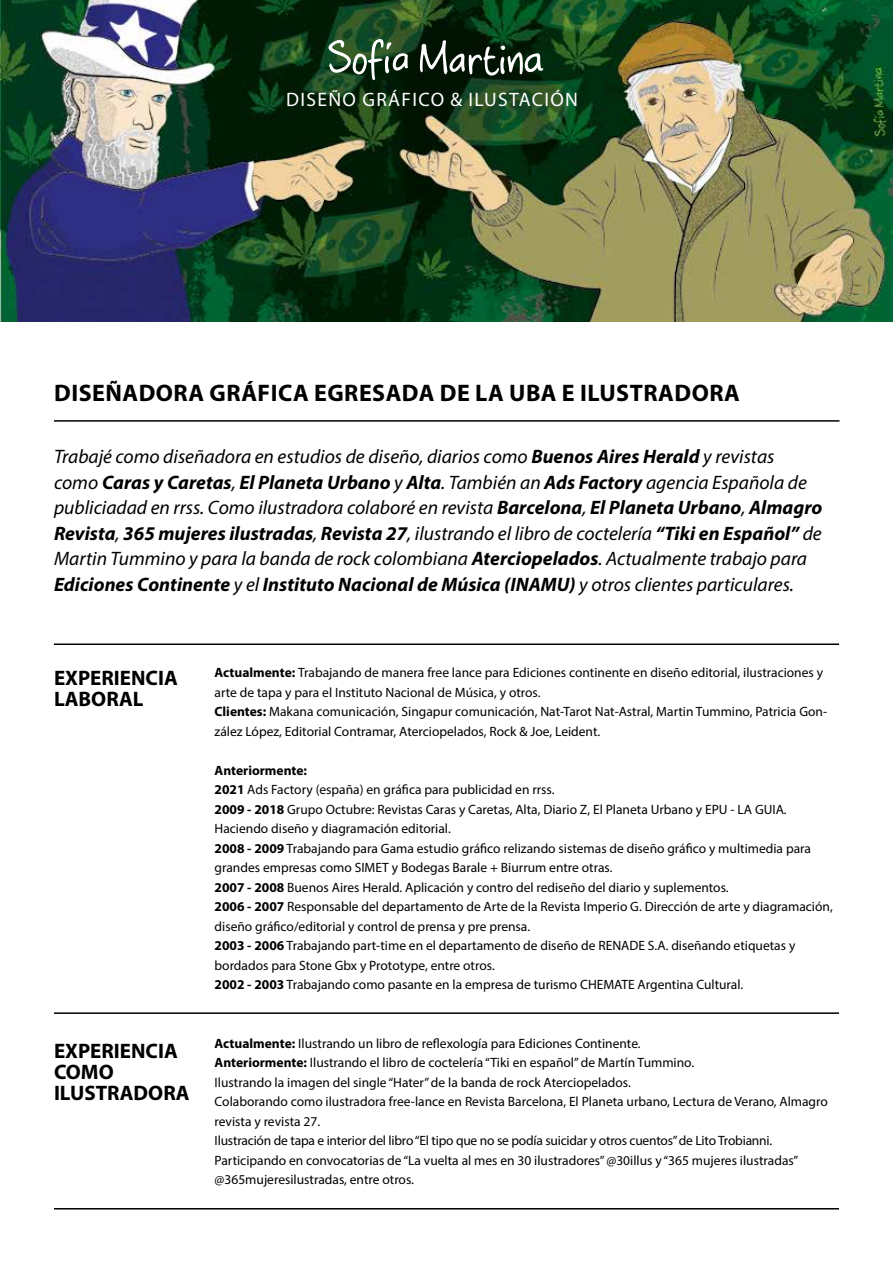
<style>
.page{position:relative;width:893px;height:1263px;background:#fff}
.page>*{position:absolute;margin:0;border:0;box-sizing:border-box;transform-origin:0 0}
.t1{font:700 24px "Myriad Pro";letter-spacing:.02em;color:#000}
.t2{font:700 21px/21px "Myriad Pro";color:#000}
.t3{font:italic 19.5px/25.5px "Myriad Pro";color:#000}
.t4{font:19.5px "Myriad Pro";letter-spacing:.07em;color:#fff}
.t5{font:13.5px/19.5px "Myriad Pro";color:#000}
.s1{font-weight:700}
</style>
<div class="page">
<hr style="left:54px;top:420px;width:785px;height:2px;background:#000">
<img style="left:0;top:0;width:893px;height:321px">
<hr style="left:54px;top:1012px;width:785px;height:2px;background:#000">
<hr style="left:54px;top:1208px;width:785px;height:1px;background:#000">
<hr style="left:54px;top:643px;width:785px;height:2px;background:#000">
<svg style="left:328px;top:39px;width:80px;height:41px"></svg>
<svg style="left:420px;top:40px;width:123px;height:36px"></svg>
<h3 class="t4" style="left:286px;top:87px;width:294px">DISEÑO GRÁFICO &amp; ILUSTACIÓN</h3>
<h1 class="t1" style="left:54px;top:377px;width:687px">DISEÑADORA GRÁFICA EGRESADA DE LA UBA E ILUSTRADORA</h1>
<p class="t3" style="left:54px;top:443px;width:770px">Trabajé como diseñadora en estudios de diseño, diarios como <span class="s1">Buenos Aires Herald</span> y revistas como <span class="s1">Caras y Caretas</span>, <span class="s1">El Planeta Urbano</span> y <span class="s1">Alta</span>. También an <span class="s1">Ads Factory</span> agencia Española de publiciadad en rrss. Como ilustradora colaboré en revista <span class="s1">Barcelona</span>, <span class="s1">El Planeta Urbano</span>, <span class="s1">Almagro Revista</span>, <span class="s1">365 mujeres ilustradas</span>, <span class="s1">Revista 27</span>, ilustrando el libro de coctelería <span class="s1">“Tiki en Español”</span> de Martin Tummino y para la banda de rock colombiana <span class="s1">Aterciopelados</span>. Actualmente trabajo para <span class="s1">Ediciones Continente</span> y el <span class="s1">Instituto Nacional de Música (INAMU)</span> y otros clientes particulares.</p>
<h2 class="t2" style="left:54px;top:667px;width:125px">EXPERIENCIA<br>LABORAL</h2>
<h2 class="t2" style="left:54px;top:1039px;width:137px">EXPERIENCIA<br>COMO<br>ILUSTRADORA</h2>
<p class="t5" style="left:215px;top:663px;width:614px"><span class="s1">Actualmente:</span> Trabajando de manera free lance para Ediciones continente en diseño editorial, ilustraciones y arte de tapa y para el Instituto Nacional de Música, y otros.<br><span class="s1">Clientes:</span> Makana comunicación, Singapur comunicación, Nat-Tarot Nat-Astral, Martin Tummino, Patricia Gon&shy;zález López, Editorial Contramar, Aterciopelados, Rock &amp; Joe, Leident.</p>
<p class="t5" style="left:215px;top:760px;width:620px"><span class="s1">Anteriormente:<br>2021</span> Ads Factory (españa) en gráfica para publicidad en rrss.<br><span class="s1">2009 - 2018</span> Grupo Octubre: Revistas Caras y Caretas, Alta, Diario Z, El Planeta Urbano y EPU - LA GUIA.<br>Haciendo diseño y diagramación editorial.<br><span class="s1">2008 - 2009</span> Trabajando para Gama estudio gráfico relizando sistemas de diseño gráfico y multimedia para grandes empresas como SIMET y Bodegas Barale + Biurrum entre otras.<br><span class="s1">2007 - 2008</span> Buenos Aires Herald. Aplicación y contro del rediseño del diario y suplementos.<br><span class="s1">2006 - 2007</span> Responsable del departamento de Arte de la Revista Imperio G. Dirección de arte y diagramación, diseño gráfico/editorial y control de prensa y pre prensa.<br><span class="s1">2003 - 2006</span> Trabajando part-time en el departamento de diseño de RENADE S.A. diseñando etiquetas y bordados para Stone Gbx y Prototype, entre otros.<br><span class="s1">2002 - 2003</span> Trabajando como pasante en la empresa de turismo CHEMATE Argentina Cultural.</p>
<p class="t5" style="left:215px;top:1033px;width:615px"><span class="s1">Actualmente:</span> Ilustrando un libro de reflexología para Ediciones Continente.<br><span class="s1">Anteriormente:</span> Ilustrando el libro de coctelería “Tiki en español” de Martín Tummino.<br>Ilustrando la imagen del single “Hater” de la banda de rock Aterciopelados.<br>Colaborando como ilustradora free-lance en Revista Barcelona, El Planeta urbano, Lectura de Verano, Almagro revista y revista 27.<br>Ilustración de tapa e interior del libro “El tipo que no se podía suicidar y otros cuentos” de Lito Trobianni.<br>Participando en convocatorias de “La vuelta al mes en 30 ilustradores” @30illus y “365 mujeres ilustradas” @365mujeresilustradas, entre otros.</p>
</div>
